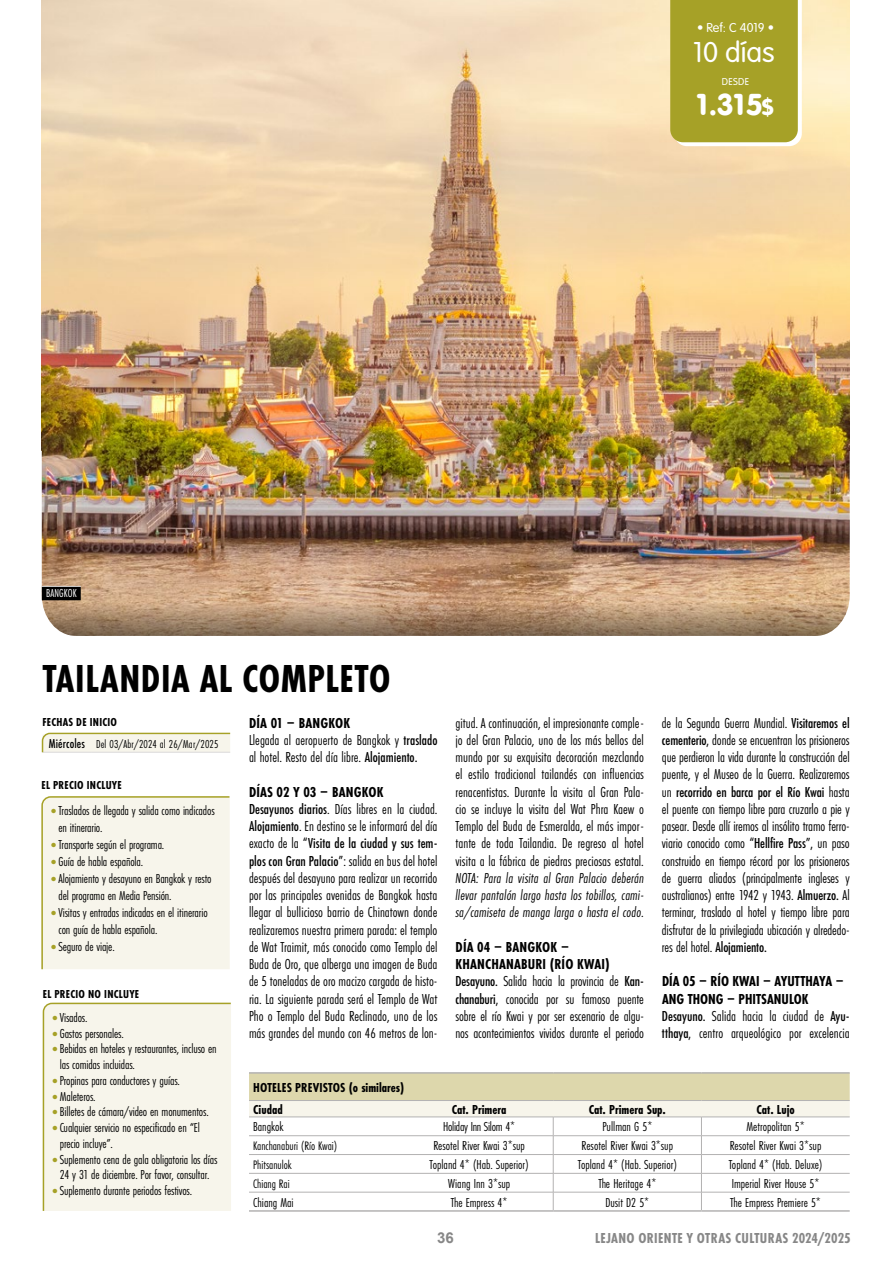
<style>
.page{position:relative;width:893px;height:1263px;background:#fff}
.page>*{position:absolute;margin:0;border:0;box-sizing:border-box;transform-origin:0 0}
.t1{font:700 40.5px "Futura PT Cond";letter-spacing:.015em;color:#000}
.t2{font:31.5px "VAG Rundschrift D";color:#fff}
.t3{font:300 30px "VAG Rundschrift D";color:#fff}
.t4{font:15px/17.2px "Futura PT Cond";color:#000}
.t5{font:italic 15px/17.2px "Futura PT Cond";letter-spacing:.01em;color:#000;text-align:justify}
.t6{font:700 15px "Futura PT Cond";letter-spacing:.025em;color:#878787}
.t7{font:700 15px "Arial";color:#878787}
.t8{font:13.5px/17px "Futura PT Cond";letter-spacing:-.01em;color:#000}
.t9{font:700 13.5px/22px "Futura PT Cond";color:#000}
.t10{font:300 13.5px "VAG Rundschrift D";color:#fff}
.t11{font:12.75px "Futura PT Cond";color:#000}
.t12{font:12px/21.9px "Futura PT Cond";letter-spacing:.01em;color:#000}
.t13{font:700 12px "Futura PT Cond";letter-spacing:.02em;color:#000}
.t14{font:12px "Futura PT Cond";letter-spacing:.01em;color:#fff}
.t15{font:300 10.5px "VAG Rundschrift D";letter-spacing:.03em;color:#fff}
.s1{font-family:"VAG Rounded Std";font-weight:700;font-size:22.5px}
.s2{font-weight:700}
.s3{font-weight:500}
.s4{font-weight:500;font-size:13.5px}
.s5{font-family:"The Sans Cd LF3";font-weight:300;font-size:22.5px;color:#a6a127}
</style>
<div class="page">
<img style="left:42px;top:0;width:808px;height:451px">
<img style="left:41px;top:451px;width:809px;height:185px">
<hr style="left:42px;top:586px;width:39px;height:1px;background:#fff">
<div style="left:42px;top:587px;width:39px;height:13px;background:#000"></div>
<svg style="left:670px;top:0;width:132px;height:146px;background:#aba634"></svg>
<svg style="left:41px;top:732px;width:190px;height:21px;background:#efeddc"></svg>
<div style="left:41px;top:796px;width:189px;height:174px;background:#f7f5eb"></div>
<div style="left:42px;top:1002px;width:189px;height:209px;background:#f7f5eb"></div>
<hr style="left:249px;top:1072px;width:156px;height:2px;background:#b3b2b2">
<hr style="left:405px;top:1072px;width:148px;height:2px;background:#b3b2b2">
<hr style="left:553px;top:1072px;width:148px;height:2px;background:#b3b2b2">
<hr style="left:701px;top:1072px;width:149px;height:2px;background:#b3b2b2">
<hr style="left:249px;top:1210px;width:156px;height:2px;background:#b3b2b2">
<hr style="left:405px;top:1210px;width:148px;height:2px;background:#b3b2b2">
<hr style="left:553px;top:1210px;width:148px;height:2px;background:#b3b2b2">
<hr style="left:701px;top:1210px;width:149px;height:2px;background:#b3b2b2">
<svg style="left:249px;top:1073px;width:601px;height:137px"></svg>
<p class="t10" style="left:697px;top:20px;width:79px">• Ref: C 4019 •</p>
<h3 class="t3" style="left:693px;top:35px;width:83px">10 días</h3>
<p class="t14" style="left:46px;top:586px;width:32px">BANGKOK</p>
<p class="t15" style="left:722px;top:75px;width:29px">DESDE</p>
<h2 class="t2" style="left:694px;top:85px;width:81px">1.315<span class="s1">$</span></h2>
<h1 class="t1" style="left:43px;top:655px;width:349px">TAILANDIA AL COMPLETO</h1>
<p class="t4" style="left:249px;top:714px;width:190px"><span class="s2">DÍA 01 – BANGKOK<br></span>Llegada al aeropuerto de Bangkok y <span class="s3">traslado </span>al hotel. Resto del día libre. <span class="s3">Alojamiento.</span></p>
<p class="t4" style="left:249px;top:783px;width:190px"><span class="s2">DÍAS 02 Y 03 – BANGKOK<br></span><span class="s3">Desayunos diarios</span>. Días libres en la ciudad.<br><span class="s3">Alojamiento</span>. En destino se le informará del día exacto de la <span class="s3">“Visita de la ciudad y sus tem&shy;plos con Gran Palacio”</span>: salida en bus del hotel después del desayuno para realizar un recorrido por las principales avenidas de Bangkok hasta llegar al bullicioso barrio de Chinatown donde realizaremos nuestra primera parada: el templo de Wat Traimit, más conocido como Templo del Buda de Oro, que alberga una imagen de Buda de 5 toneladas de oro macizo cargada de histo&shy;ria. La siguiente parada será el Templo de Wat Pho o Templo del Buda Reclinado, uno de los más grandes del mundo con 46 metros de lon-</p>
<p class="t4" style="left:662px;top:714px;width:189px;text-align:justify">de la Segunda Guerra Mundial. <span class="s3">Visitaremos el cementerio,</span> donde se encuentran los prisioneros que perdieron la vida durante la construcción del puente, y el Museo de la Guerra. Realizaremos un <span class="s3">recorrido en barca por el Río Kwai</span> hasta el puente con tiempo libre para cruzarlo a pie y pasear. Desde allí iremos al insólito tramo ferro&shy;viario conocido como <span class="s3">“Hellfire Pass”,</span> un paso construido en tiempo récord por los prisioneros de guerra aliados (principalmente ingleses y australianos) entre 1942 y 1943. <span class="s3">Almuerzo.</span> Al terminar, traslado al hotel y tiempo libre para disfrutar de la privilegiada ubicación y alrededo&shy;res del hotel. <span class="s3">Alojamiento.</span></p>
<p class="t4" style="left:662px;top:973px;width:189px"><span class="s2">DÍA 05 – RÍO KWAI – AYUTTHAYA – ANG THONG – PHITSANULOK </span><span class="s3">Desayuno.</span> Salida hacia la ciudad de <span class="s3">Ayu&shy;tthaya,</span> centro arqueológico por excelencia</p>
<p class="t4" style="left:455px;top:714px;width:190px;text-align:justify">gitud. A continuación, el impresionante comple&shy;jo del Gran Palacio, uno de los más bellos del mundo por su exquisita decoración mezclando el estilo tradicional tailandés con influencias renacentistas. Durante la visita al Gran Pala&shy;cio se incluye la visita del Wat Phra Kaew o Templo del Buda de Esmeralda, el más impor&shy;tante de toda Tailandia. De regreso al hotel visita a la fábrica de piedras preciosas estatal.</p>
<p class="t5" style="left:455px;top:869px;width:190px">NOTA: Para la visita al Gran Palacio deberán llevar pantalón largo hasta los tobillos, cami&shy;sa/camiseta de manga larga o hasta el codo.</p>
<p class="t4" style="left:455px;top:938px;width:190px"><span class="s2">DÍA 04 – BANGKOK – KHANCHANABURI (RÍO KWAI)<br></span><span class="s3">Desayuno.</span> Salida hacia la provincia de <span class="s3">Kan&shy;chanaburi,</span> conocida por su famoso puente sobre el río Kwai y por ser escenario de algu&shy;nos acontecimientos vividos durante el periodo</p>
<p class="t12" style="left:49px;top:711px;width:171px;text-indent:-6px"><span class="s2">FECHAS DE INICIO<br></span><span class="s4">Miércoles</span> Del 03/Abr/2024 al 26/Mar/2025</p>
<p class="t13" style="left:42px;top:778px;width:82px">EL PRECIO INCLUYE</p>
<p class="t8" style="left:58px;top:802px;width:158px;text-indent:-9px"><span class="s5">•</span>Traslados de llegada y salida como indicados en itinerario.</p>
<p class="t8" style="left:50px;top:836px;width:116px"><span class="s5">•</span>Transporte según el programa.</p>
<p class="t8" style="left:50px;top:853px;width:95px"><span class="s5">•</span>Guía de habla española.</p>
<p class="t8" style="left:58px;top:870px;width:155px;text-indent:-9px"><span class="s5">•</span>Alojamiento y desayuno en Bangkok y resto del programa en Media Pensión.</p>
<p class="t8" style="left:58px;top:904px;width:151px;text-indent:-9px"><span class="s5">•</span>Visitas y entradas indicadas en el itinerario con guía de habla española.</p>
<p class="t8" style="left:50px;top:937px;width:66px"><span class="s5">•</span>Seguro de viaje.</p>
<p class="t13" style="left:43px;top:986px;width:98px">EL PRECIO NO INCLUYE</p>
<p class="t8" style="left:51px;top:1009px;width:38px"><span class="s5">•</span>Visados.</p>
<p class="t8" style="left:51px;top:1024px;width:74px"><span class="s5">•</span>Gastos personales.</p>
<p class="t8" style="left:60px;top:1041px;width:158px;line-height:15.8px;text-indent:-9px"><span class="s5">•</span>Bebidas en hoteles y restaurantes, incluso en las comidas incluidas.</p>
<p class="t8" style="left:51px;top:1072px;width:130px"><span class="s5">•</span>Propinas para conductores y guías.</p>
<p class="t8" style="left:51px;top:1087px;width:46px"><span class="s5">•</span>Maleteros.</p>
<p class="t8" style="left:51px;top:1103px;width:159px"><span class="s5">•</span>Billetes de cámara/video en monumentos.</p>
<p class="t8" style="left:60px;top:1120px;width:142px;line-height:15.8px;text-indent:-9px"><span class="s5">•</span>Cualquier servicio no especificado en “El precio incluye”.</p>
<p class="t8" style="left:51px;top:1151px;width:168px;line-height:15.8px;text-align:center"><span class="s5">•</span>Suplemento cena de gala obligatoria los días<br>24 y 31 de diciembre. Por favor, consultar.</p>
<p class="t8" style="left:51px;top:1182px;width:142px"><span class="s5">•</span>Suplemento durante periodos festivos.</p>
<p class="t9" style="left:253px;top:1076px;width:153px">HOTELES PREVISTOS (o similares)<br>Ciudad</p>
<p class="t9" style="left:452px;top:1098px;width:56px">Cat. Primera</p>
<p class="t9" style="left:589px;top:1098px;width:79px">Cat. Primera Sup.</p>
<p class="t9" style="left:756px;top:1098px;width:40px">Cat. Lujo</p>
<p class="t8" style="left:253px;top:1118px;width:32px">Bangkok</p>
<p class="t8" style="left:443px;top:1118px;width:73px">Holiday Inn Silom 4*</p>
<p class="t8" style="left:602px;top:1118px;width:51px">Pullman G 5*</p>
<p class="t8" style="left:746px;top:1118px;width:60px">Metropolitan 5*</p>
<p class="t11" style="left:253px;top:1138px;width:86px">Kanchanaburi (Río Kwai)</p>
<p class="t8" style="left:433px;top:1137px;width:93px">Resotel River Kwai 3*sup</p>
<p class="t8" style="left:582px;top:1137px;width:93px">Resotel River Kwai 3*sup</p>
<p class="t8" style="left:730px;top:1137px;width:93px">Resotel River Kwai 3*sup</p>
<p class="t11" style="left:253px;top:1157px;width:40px">Phitsanulok</p>
<p class="t8" style="left:430px;top:1156px;width:101px">Topland 4* (Hab. Superior)</p>
<p class="t8" style="left:578px;top:1156px;width:101px">Topland 4* (Hab. Superior)</p>
<p class="t8" style="left:729px;top:1156px;width:95px">Topland 4* (Hab. Deluxe)</p>
<p class="t11" style="left:253px;top:1176px;width:38px">Chiang Rai</p>
<p class="t8" style="left:448px;top:1175px;width:64px">Wiang Inn 3*sup</p>
<p class="t8" style="left:598px;top:1175px;width:59px">The Heritage 4*</p>
<p class="t8" style="left:732px;top:1175px;width:89px">Imperial River House 5*</p>
<p class="t8" style="left:253px;top:1194px;width:42px">Chiang Mai</p>
<p class="t8" style="left:451px;top:1194px;width:58px">The Empress 4*</p>
<p class="t8" style="left:605px;top:1194px;width:45px">Dusit D2 5*</p>
<p class="t8" style="left:730px;top:1194px;width:92px">The Empress Premiere 5*</p>
<p class="t7" style="left:437px;top:1227px;width:18px">36</p>
<p class="t6" style="left:595px;top:1229px;width:257px">LEJANO ORIENTE Y OTRAS CULTURAS 2024/2025</p>
</div>
